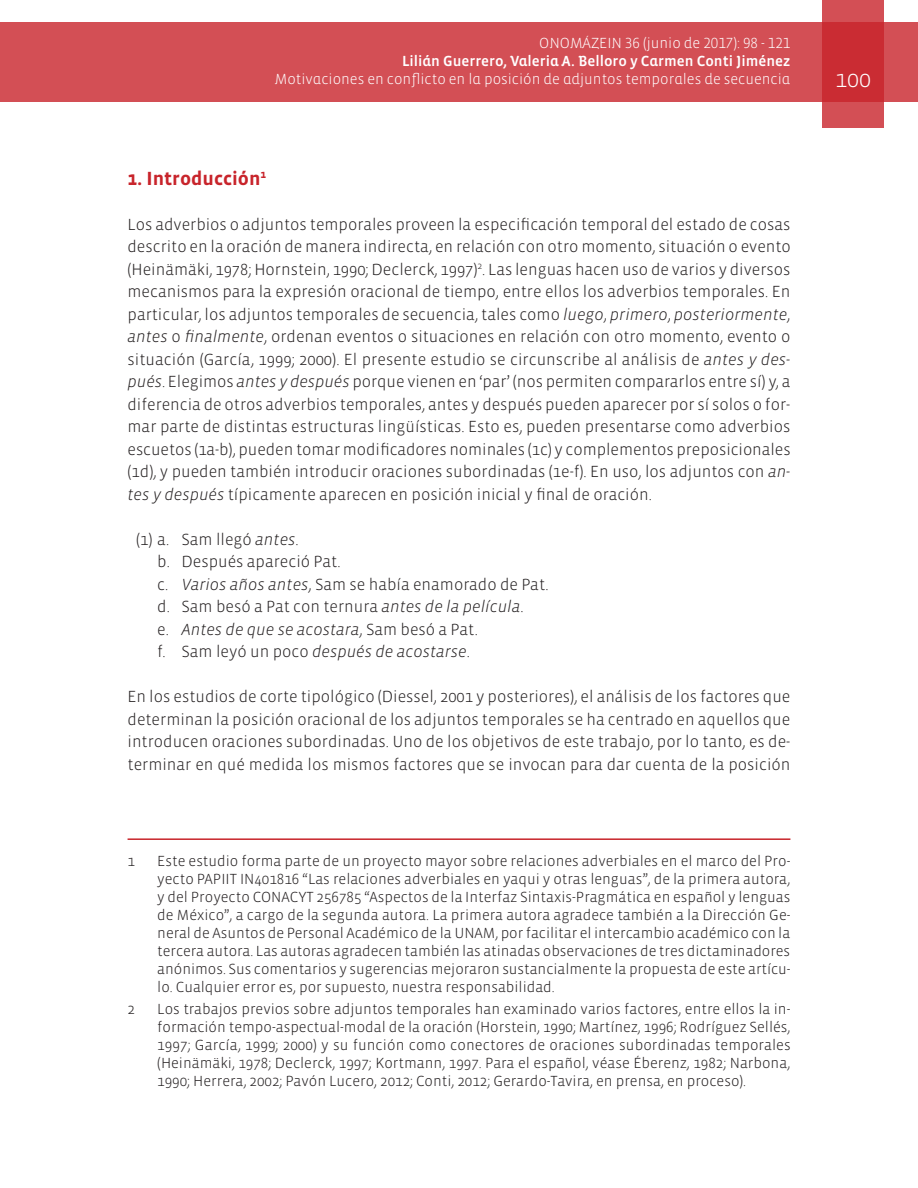
<style>
.page{position:relative;width:918px;height:1188px;background:#fff}
.page>*{position:absolute;margin:0;border:0;box-sizing:border-box;transform-origin:0 0}
.t1{font:300 24px "Vista Sans";color:#fff}
.Títulos{font:700 19.5px "Vista Sans";color:#c8242b}
.Texto_primero{font:300 16.5px/22.5px "Vista Sans";color:#231f20;text-align:justify}
.Numeraciones{font:300 16.5px "Vista Sans";color:#231f20}
.Numeraciones-2{font:italic 300 16.5px "Vista Sans";color:#231f20}
.Nota_al_pie{font:300 15px/18px "Vista Sans";color:#231f20;text-align:justify}
.t2{font:300 15px "Vista Sans Alt";color:#fff}
.t3{font:15px "Vista Sans Alt Med";color:#fff}
.s1{font-style:italic}
.s2{font-style:normal}
</style>
<div class="page">
<div style="left:0;top:23px;width:918px;height:79px;background:#d34f55"></div>
<svg style="left:822px;top:0;width:62px;height:128px;background:#cd393f"></svg>
<hr style="left:128px;top:838px;width:662px;height:2px;background:#c8242b">
<p class="t2" style="left:539px;top:36px;width:253px">ONOMÁZEIN 36 (junio de 2017): 98 - 121</p>
<p class="t3" style="left:402px;top:54px;width:390px">Lilián Guerrero, Valeria A. Belloro y Carmen Conti Jiménez</p>
<p class="t2" style="left:275px;top:72px;width:517px">Motivaciones en conflicto en la posición de adjuntos temporales de secuencia</p>
<h1 class="t1" style="left:835px;top:66px;width:37px">100</h1>
<p class="Títulos" style="left:128px;top:168px;width:140px">1. Introducción<sup>1</sup></p>
<p class="Texto_primero" style="left:128px;top:213px;width:665px">Los adverbios o adjuntos temporales proveen la especificación temporal del estado de cosas descrito en la oración de manera indirecta, en relación con otro momento, situación o evento (Heinämäki, 1978; Hornstein, 1990; Declerck, 1997)<sup>2</sup>. Las lenguas hacen uso de varios y diversos mecanismos para la expresión oracional de tiempo, entre ellos los adverbios temporales. En particular, los adjuntos temporales de secuencia, tales como <span class="s1">luego</span>, <span class="s1">primero</span>, <span class="s1">posteriormente</span>, <span class="s1">antes</span> o <span class="s1">finalmente</span>, ordenan eventos o situaciones en relación con otro momento, evento o situación (García, 1999; 2000). El presente estudio se circunscribe al análisis de <span class="s1">antes y des&shy;pués</span>. Elegimos <span class="s1">antes y después</span> porque vienen en ‘par’ (nos permiten compararlos entre sí) y, a diferencia de otros adverbios temporales, antes y después pueden aparecer por sí solos o for&shy;mar parte de distintas estructuras lingüísticas. Esto es, pueden presentarse como adverbios escuetos (1a-b), pueden tomar modificadores nominales (1c) y complementos preposicionales (1d), y pueden también introducir oraciones subordinadas (1e-f). En uso, los adjuntos con <span class="s1">an&shy;tes y después</span> típicamente aparecen en posición inicial y final de oración.</p>
<p class="Numeraciones" style="left:136px;top:531px;width:164px">(1) a. Sam llegó <span class="s1">antes</span>.</p>
<p class="Numeraciones" style="left:157px;top:553px;width:185px">b. Después apareció Pat.</p>
<p class="Numeraciones" style="left:157px;top:576px;width:393px">c. <span class="s1">Varios años antes</span>, Sam se había enamorado de Pat.</p>
<p class="Numeraciones" style="left:157px;top:598px;width:368px">d. Sam besó a Pat con ternura <span class="s1">antes de la película</span>.</p>
<p class="Numeraciones-2" style="left:157px;top:621px;width:322px"><span class="s2">e.</span> Antes de que se acostara<span class="s2">, Sam besó a Pat.</span></p>
<p class="Numeraciones-2" style="left:157px;top:643px;width:314px"><span class="s2">f. Sam leyó un poco</span> después de acostarse<span class="s2">.</span></p>
<p class="Texto_primero" style="left:128px;top:686px;width:664px">En los estudios de corte tipológico (Diessel, 2001 y posteriores), el análisis de los factores que determinan la posición oracional de los adjuntos temporales se ha centrado en aquellos que introducen oraciones subordinadas. Uno de los objetivos de este trabajo, por lo tanto, es de&shy;terminar en qué medida los mismos factores que se invocan para dar cuenta de la posición</p>
<p class="Nota_al_pie" style="left:128px;top:852px;width:9px">1</p>
<p class="Nota_al_pie" style="left:157px;top:852px;width:635px">Este estudio forma parte de un proyecto mayor sobre relaciones adverbiales en el marco del Pro&shy;yecto PAPIIT IN401816 “Las relaciones adverbiales en yaqui y otras lenguas”, de la primera autora, y del Proyecto CONACYT 256785 “Aspectos de la Interfaz Sintaxis-Pragmática en español y lenguas de México”, a cargo de la segunda autora. La primera autora agradece también a la Dirección Ge&shy;neral de Asuntos de Personal Académico de la UNAM, por facilitar el intercambio académico con la tercera autora. Las autoras agradecen también las atinadas observaciones de tres dictaminadores anónimos. Sus comentarios y sugerencias mejoraron sustancialmente la propuesta de este artícu&shy;lo. Cualquier error es, por supuesto, nuestra responsabilidad.</p>
<p class="Nota_al_pie" style="left:128px;top:1000px;width:9px">2</p>
<p class="Nota_al_pie" style="left:157px;top:1000px;width:635px">Los trabajos previos sobre adjuntos temporales han examinado varios factores, entre ellos la in&shy;formación tempo-aspectual-modal de la oración (Horstein, 1990; Martínez, 1996; Rodríguez Sellés, 1997; García, 1999; 2000) y su función como conectores de oraciones subordinadas temporales (Heinämäki, 1978; Declerck, 1997; Kortmann, 1997. Para el español, véase Éberenz, 1982; Narbona, 1990; Herrera, 2002; Pavón Lucero, 2012; Conti, 2012; Gerardo-Tavira, en prensa, en proceso).</p>
</div>
